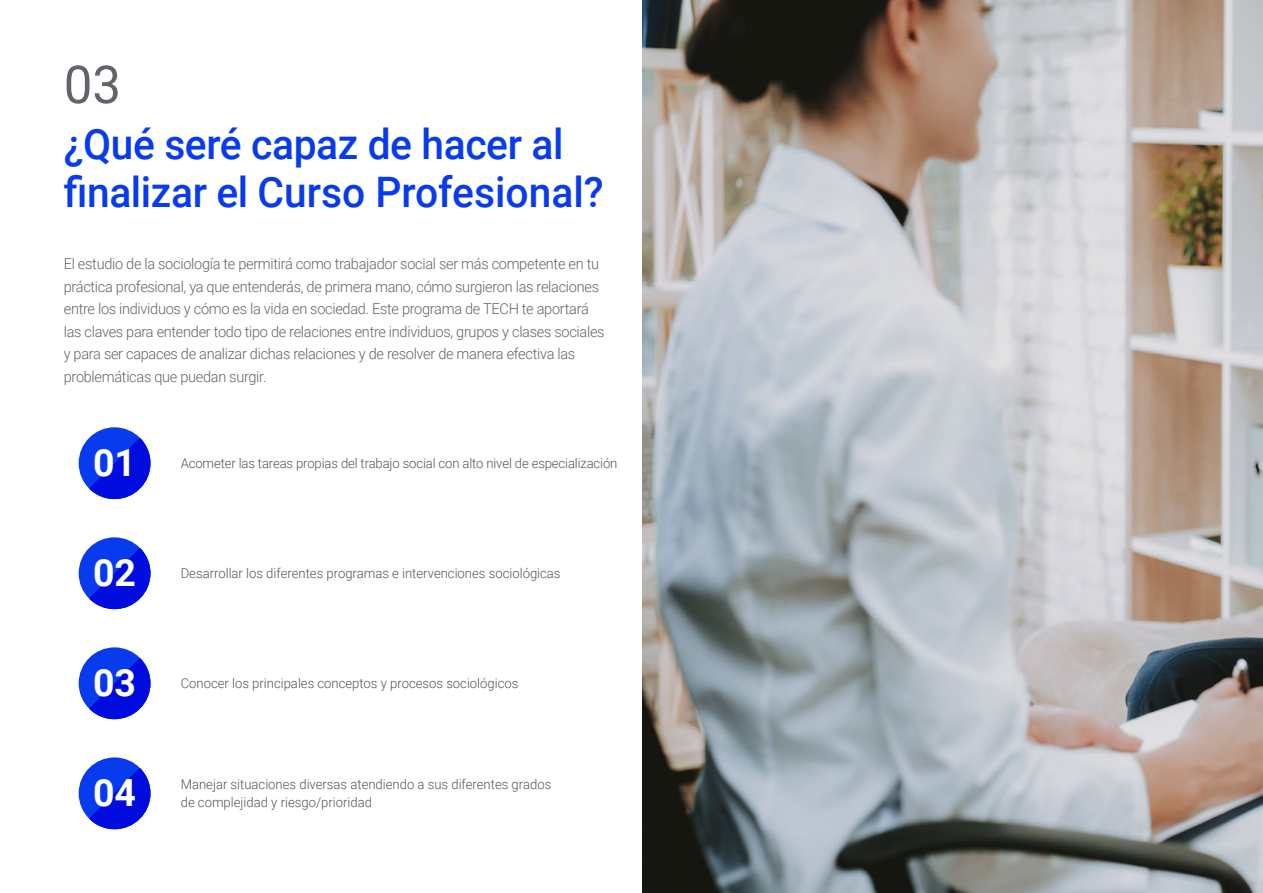
<style>
.page{position:relative;width:1263px;height:893px;background:#fff}
.page>*{position:absolute;margin:0;border:0;box-sizing:border-box;transform-origin:0 0}
.t1{font:52.5px "Roboto";color:#61646a}
.t2{font:500 42px/48px "Roboto";letter-spacing:-.01em;color:#083bee}
.t3{font:700 37.5px "Roboto";color:#fff}
.t4{font:300 15px/22.5px "Roboto";letter-spacing:-.02em;color:#61646a}
.t5{font:300 13.5px/18px "Roboto";color:#52555b}
</style>
<div class="page">
<div style="left:79px;top:537px;width:71px;height:72px;background:#083bee;border-radius:50%"></div>
<svg style="left:89px;top:548px;width:61px;height:61px"></svg>
<div style="left:79px;top:757px;width:71px;height:72px;background:#083bee;border-radius:50%"></div>
<svg style="left:89px;top:768px;width:61px;height:61px"></svg>
<div style="left:79px;top:647px;width:71px;height:72px;background:#083bee;border-radius:50%"></div>
<svg style="left:89px;top:658px;width:61px;height:61px"></svg>
<div style="left:79px;top:427px;width:71px;height:72px;background:#083bee;border-radius:50%"></div>
<svg style="left:89px;top:438px;width:61px;height:61px"></svg>
<img style="left:642px;top:0;width:621px;height:893px">
<h1 class="t1" style="left:64px;top:48px;width:59px">03</h1>
<h2 class="t2" style="left:64px;top:119px;width:541px">¿Qué seré capaz de hacer al finalizar el Curso Profesional?</h2>
<p class="t4" style="left:64px;top:252px;width:542px">El estudio de la sociología te permitirá como trabajador social ser más competente en tu práctica profesional, ya que entenderás, de primera mano, cómo surgieron las relaciones entre los individuos y cómo es la vida en sociedad. Este programa de TECH te aportará las claves para entender todo tipo de relaciones entre individuos, grupos y clases sociales y para ser capaces de analizar dichas relaciones y de resolver de manera efectiva las problemáticas que puedan surgir.</p>
<h3 class="t3" style="left:93px;top:436px;width:45px">01</h3>
<p class="t5" style="left:181px;top:454px;width:438px">Acometer las tareas propias del trabajo social con alto nivel de especialización</p>
<h3 class="t3" style="left:93px;top:546px;width:45px">02</h3>
<p class="t5" style="left:181px;top:564px;width:381px">Desarrollar los diferentes programas e intervenciones sociológicas</p>
<h3 class="t3" style="left:93px;top:656px;width:45px">03</h3>
<p class="t5" style="left:181px;top:674px;width:339px">Conocer los principales conceptos y procesos sociológicos</p>
<h3 class="t3" style="left:93px;top:766px;width:45px">04</h3>
<p class="t5" style="left:181px;top:775px;width:372px">Manejar situaciones diversas atendiendo a sus diferentes grados de complejidad y riesgo/prioridad</p>
</div>
